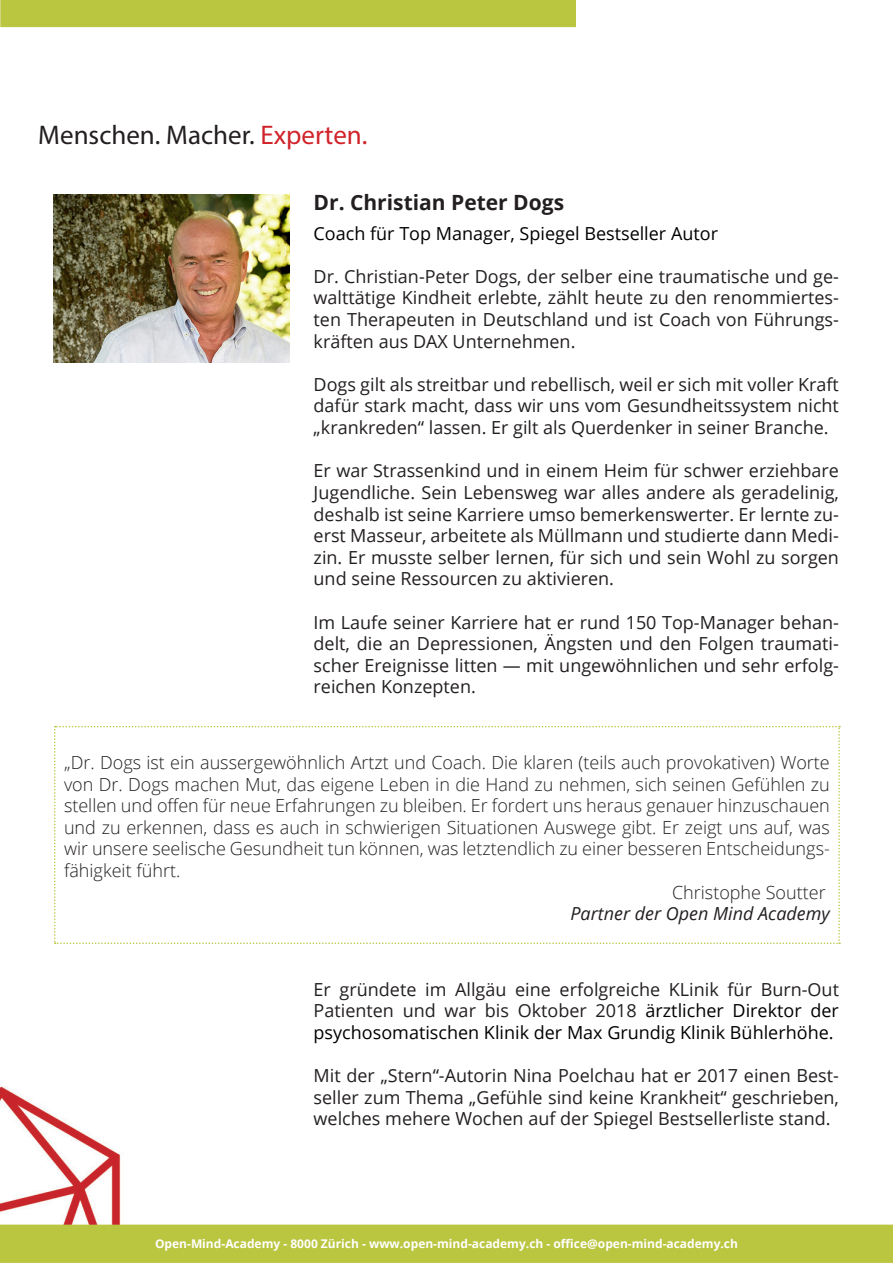
<style>
.page{position:relative;width:893px;height:1263px;background:#fff}
.page>*{position:absolute;margin:0;border:0;box-sizing:border-box;transform-origin:0 0}
.t1{font:27px "Myriad Pro";color:#231f20}
.t2{font:700 21px "Open Sans";color:#231f20}
.t3{font:18px/21.6px "Open Sans";color:#231f20;text-align:justify}
.t4{font:300 18px/21.6px "Open Sans";color:#231f20;text-align:justify}
.t5{font:18px "Open Sans";color:#000}
.t6{font:italic 18px "Open Sans";color:#231f20}
.t7{font:700 12px "Open Sans";color:#fff}
.s1{color:#d1232a}
.s2{color:#000}
</style>
<div class="page">
<img style="left:0;top:1086px;width:132px;height:139px">
<div style="left:0;top:1226px;width:893px;height:37px;border:1px solid #cec44c"></div>
<div style="left:1px;top:0;width:574px;height:26px;background:#bac540"></div>
<div style="left:0;top:0;width:576px;height:27px;border:2px solid #bac540"></div>
<div style="left:0;top:1225px;width:893px;height:36px;background:#bac540"></div>
<div style="left:0;top:1225px;width:893px;height:37px;border:1px solid #bac540"></div>
<img style="left:53px;top:195px;width:236px;height:167px">
<svg style="left:0;top:1226px;width:1px;height:37px"></svg>
<svg style="left:54px;top:726px;width:786px;height:218px"></svg>
<p class="t1" style="left:38px;top:118px;width:331px">Menschen. Macher. <span class="s1">Experten.</span></p>
<p class="t2" style="left:314px;top:187px;width:252px">Dr. Christian Peter Dogs</p>
<p class="t5" style="left:314px;top:221px;width:406px">Coach für Top Manager, Spiegel Bestseller Autor</p>
<p class="t3" style="left:314px;top:265px;width:527px">Dr. Christian-Peter Dogs, der selber eine traumatische und ge&shy;walttätige Kindheit erlebte, zählt heute zu den renommiertes&shy;ten Therapeuten in Deutschland und ist Coach von Führungs&shy;kräften aus DAX Unternehmen.</p>
<p class="t3" style="left:314px;top:373px;width:527px">Dogs gilt als streitbar und rebellisch, weil er sich mit voller Kraft dafür stark macht, dass wir uns vom Gesundheitssystem nicht „krankreden“ lassen. Er gilt als Querdenker in seiner Branche.</p>
<p class="t3" style="left:314px;top:459px;width:527px">Er war Strassenkind und in einem Heim für schwer erziehbare Jugendliche. Sein Lebensweg war alles andere als geradelinig, deshalb ist seine Karriere umso bemerkenswerter. Er lernte zu&shy;erst Masseur, arbeitete als Müllmann und studierte dann Medi&shy;zin. Er musste selber lernen, für sich und sein Wohl zu sorgen und seine Ressourcen zu aktivieren.</p>
<p class="t3" style="left:314px;top:611px;width:527px">Im Laufe seiner Karriere hat er rund 150 Top-Manager behan&shy;delt, die an Depressionen, Ängsten und den Folgen traumati&shy;scher Ereignisse litten — mit ungewöhnlichen und sehr erfolg&shy;reichen Konzepten.</p>
<p class="t4" style="left:64px;top:751px;width:767px">„Dr. Dogs ist ein aussergewöhnlich Artzt und Coach. Die klaren (teils auch provokativen) Worte von Dr. Dogs machen Mut, das eigene Leben in die Hand zu nehmen, sich seinen Gefühlen zu stellen und offen für neue Erfahrungen zu bleiben. Er fordert uns heraus genauer hinzuschauen und zu erkennen, dass es auch in schwierigen Situationen Auswege gibt. Er zeigt uns auf, was wir unsere seelische Gesundheit tun können, was letztendlich zu einer besseren Entscheidungs&shy;fähigkeit führt.</p>
<p class="t4" style="left:672px;top:881px;width:155px">Christophe Soutter</p>
<p class="t6" style="left:570px;top:901px;width:261px">Partner der Open Mind Academy</p>
<p class="t3" style="left:314px;top:978px;width:527px">Er gründete im Allgäu eine erfolgreiche KLinik für Burn-Out Patienten und war bis Oktober 2018 <span class="s2">ärztlicher Direktor der psychosomatischen Klinik der Max Grundig Klinik Bühlerhöhe.</span></p>
<p class="t3" style="left:314px;top:1064px;width:527px">Mit der „Stern“-Autorin Nina Poelchau hat er 2017 einen Best&shy;seller zum Thema „Gefühle sind keine Krankheit“ geschrieben, welches mehere Wochen auf der Spiegel Bestsellerliste stand.</p>
<p class="t7" style="left:155px;top:1236px;width:584px">Open-Mind-Academy - 8000 Zürich - www.open-mind-academy.ch - office@open-mind-academy.ch</p>
</div>
